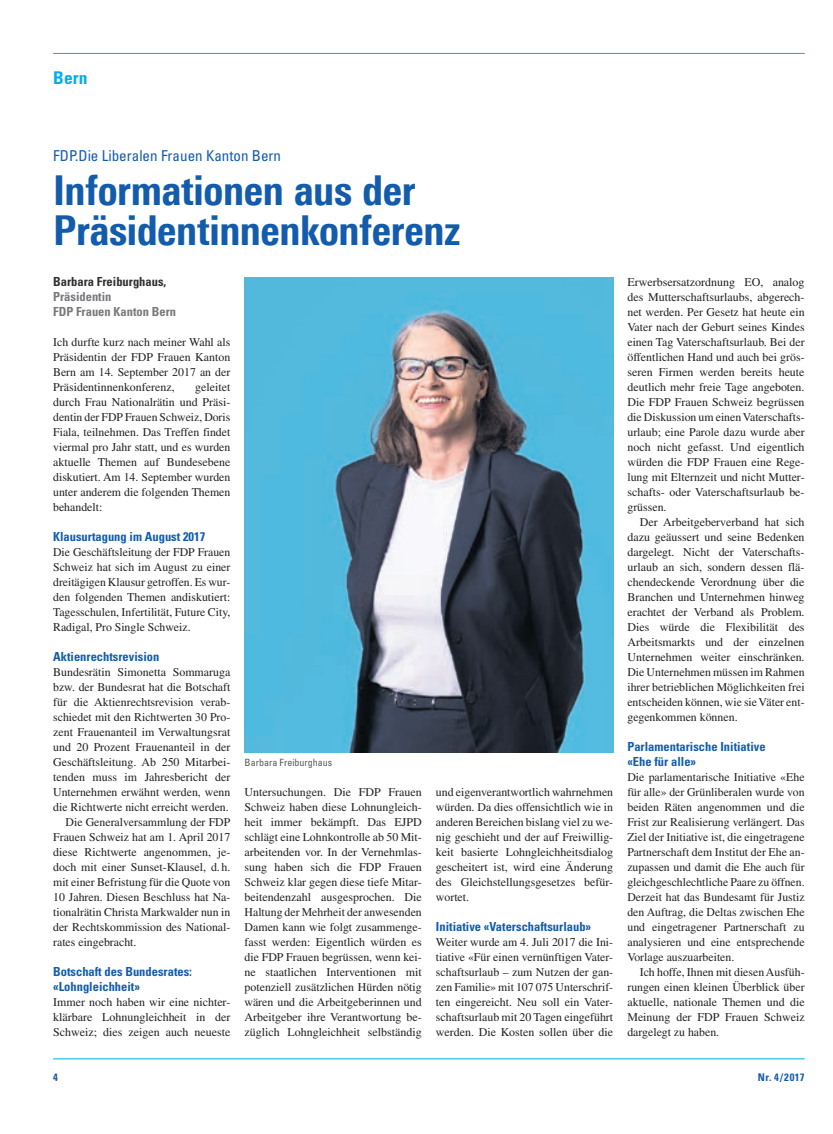
<style>
.page{position:relative;width:833px;height:1134px;background:#fff}
.page>*{position:absolute;margin:0;border:0;box-sizing:border-box;transform-origin:0 0}
.t1{font:800 41.25px/40px "Linotype Univers 720 Cn";letter-spacing:-.01em;color:#135cab}
.t2{font:700 condensed 17.5px "Univers LT Std";color:#00aeef}
.t3{font:condensed 15px "Univers LT Std";color:#135cab}
.t4{font:700 condensed 12.5px/15px "Univers LT Std";color:#135cab}
.t5{font:700 condensed 12.5px/15px "Univers LT Std";color:#76787b}
.t6{font:700 condensed 12.5px "Univers LT Std";color:#312f30}
.t7{font:11.88px/15px "Times LT Std";color:#231f20;text-align:justify}
.t8{font:700 condensed 10.62px "Univers LT Std";letter-spacing:.05em;color:#135cab}
.t9{font:condensed 10px "Univers LT Std";color:#57585a}
</style>
<div class="page">
<hr style="left:53px;top:53px;width:751px;height:1px;background:#00aeef">
<hr style="left:53px;top:1058px;width:751px;height:1px;background:#00aeef">
<img style="left:244px;top:277px;width:369px;height:475px">
<h2 class="t2" style="left:53px;top:67px;width:36px">Bern</h2>
<p class="t3" style="left:53px;top:147px;width:229px">FDP.Die Liberalen Frauen Kanton Bern</p>
<h1 class="t1" style="left:53px;top:170px;width:409px">Informationen aus der<br>Präsidentinnenkonferenz</h1>
<p class="t6" style="left:53px;top:273px;width:115px">Barbara Freiburghaus,</p>
<p class="t5" style="left:53px;top:289px;width:124px">Präsidentin<br>FDP Frauen Kanton Bern</p>
<p class="t7" style="left:53px;top:334px;width:179px">Ich durfte kurz nach meiner Wahl als Präsidentin der FDP Frauen Kanton Bern am 14. September 2017 an der Präsidentinnenkonferenz,</p>
<p class="t7" style="left:53px;top:379px;width:179px;text-indent:142px">geleitet durch Frau Nationalrätin und Präsi&shy;dentin der FDP Frauen Schweiz, Doris Fiala, teilnehmen. Das Treffen findet viermal pro Jahr statt, und es wurden aktuelle Themen auf Bundesebene diskutiert. Am 14. September wurden unter anderem die folgenden Themen behandelt:</p>
<p class="t4" style="left:53px;top:528px;width:154px">Klausurtagung im August 2017</p>
<p class="t7" style="left:53px;top:544px;width:179px">Die Geschäftsleitung der FDP Frauen Schweiz hat sich im August zu einer dreitägigen Klausur getroffen. Es wur&shy;den folgenden Themen andiskutiert:<br>Tagesschulen, Infertilität, Future City, Radigal, Pro Single Schweiz.</p>
<p class="t4" style="left:53px;top:648px;width:108px">Aktienrechtsrevision</p>
<p class="t7" style="left:53px;top:664px;width:179px">Bundesrätin Simonetta Sommaruga</p>
<p class="t7" style="left:53px;top:679px;width:179px">bzw. der Bundesrat hat die Botschaft</p>
<p class="t7" style="left:53px;top:694px;width:179px">für die Aktienrechtsrevision verab-</p>
<p class="t7" style="left:53px;top:709px;width:179px">schiedet mit den Richtwerten 30 Pro-</p>
<p class="t7" style="left:53px;top:724px;width:179px">zent Frauenanteil im Verwaltungsrat</p>
<p class="t7" style="left:53px;top:739px;width:179px">und 20 Prozent Frauenanteil in der</p>
<p class="t7" style="left:53px;top:754px;width:179px">Geschäftsleitung. Ab 250 Mitarbei-</p>
<p class="t7" style="left:53px;top:769px;width:179px">tenden muss im Jahresbericht der</p>
<p class="t7" style="left:53px;top:784px;width:179px">Unternehmen erwähnt werden, wenn</p>
<p class="t7" style="left:53px;top:799px;width:177px">die Richtwerte nicht erreicht werden.</p>
<p class="t7" style="left:66px;top:814px;width:166px">Die Generalversammlung der FDP</p>
<p class="t7" style="left:53px;top:829px;width:179px">Frauen Schweiz hat am 1. April 2017</p>
<p class="t7" style="left:53px;top:844px;width:179px">diese Richtwerte angenommen, je-</p>
<p class="t7" style="left:53px;top:859px;width:179px">doch mit einer Sunset-Klausel, d.h.</p>
<p class="t7" style="left:53px;top:874px;width:179px">mit einer Befristung für die Quote von</p>
<p class="t7" style="left:53px;top:889px;width:179px">10 Jahren. Diesen Beschluss hat Na-</p>
<p class="t7" style="left:53px;top:904px;width:179px">tionalrätin Christa Markwalder nun in</p>
<p class="t7" style="left:53px;top:919px;width:179px">der Rechtskommission des National-</p>
<p class="t7" style="left:53px;top:934px;width:85px">rates eingebracht.</p>
<p class="t4" style="left:53px;top:963px;width:140px">Botschaft des Bundesrates: «Lohngleichheit»</p>
<p class="t7" style="left:53px;top:994px;width:179px">Immer noch haben wir eine nichter&shy;klärbare Lohnungleichheit in der Schweiz; dies zeigen auch neueste</p>
<p class="t9" style="left:244px;top:756px;width:89px">Barbara Freiburghaus</p>
<p class="t7" style="left:244px;top:784px;width:179px">Untersuchungen. Die FDP Frauen Schweiz haben diese Lohnungleich&shy;heit immer bekämpft. Das EJPD schlägt eine Lohnkontrolle ab 50 Mit&shy;arbeitenden vor. In der Vernehmlas&shy;sung haben sich die FDP Frauen Schweiz klar gegen diese tiefe Mitar&shy;beitendenzahl ausgesprochen. Die Haltung der Mehrheit der anwesenden Damen kann wie folgt zusammenge&shy;fasst werden: Eigentlich würden es die FDP Frauen begrüssen, wenn kei&shy;ne staatlichen Interventionen mit potenziell zusätzlichen Hürden nötig wären und die Arbeitgeberinnen und Arbeitgeber ihre Verantwortung be&shy;züglich Lohngleichheit selbständig</p>
<p class="t7" style="left:436px;top:784px;width:179px">und eigenverantwortlich wahrnehmen würden. Da dies offensichtlich wie in anderen Bereichen bislang viel zu we&shy;nig geschieht und der auf Freiwillig&shy;keit basierte Lohngleichheitsdialog gescheitert ist, wird eine Änderung des Gleichstellungsgesetzes befür&shy;wortet.</p>
<p class="t4" style="left:436px;top:918px;width:157px">Initiative «Vaterschaftsurlaub»</p>
<p class="t7" style="left:436px;top:934px;width:179px">Weiter wurde am 4. Juli 2017 die Ini&shy;tiative «Für einen vernünftigen Vater&shy;schaftsurlaub – zum Nutzen der gan&shy;zen Familie» mit 107 075 Unterschrif&shy;ten eingereicht. Neu soll ein Vater&shy;schaftsurlaub mit 20 Tagen eingeführt werden. Die Kosten sollen über die</p>
<p class="t7" style="left:627px;top:274px;width:179px">Erwerbsersatzordnung EO, analog des Mutterschaftsurlaubs, abgerech&shy;net werden. Per Gesetz hat heute ein Vater nach der Geburt seines Kindes einen Tag Vaterschaftsurlaub. Bei der öffentlichen Hand und auch bei grös&shy;seren Firmen werden bereits heute deutlich mehr freie Tage angeboten.<br>Die FDP Frauen Schweiz begrüssen die Diskussion um einen Vaterschafts&shy;urlaub; eine Parole dazu wurde aber noch nicht gefasst. Und eigentlich würden die FDP Frauen eine Rege&shy;lung mit Elternzeit und nicht Mutter&shy;schafts- oder Vaterschaftsurlaub be&shy;grüssen.</p>
<p class="t7" style="left:627px;top:514px;width:179px;text-indent:12px">Der Arbeitgeberverband hat sich dazu geäussert und seine Bedenken dargelegt. Nicht der Vaterschafts&shy;urlaub an sich, sondern dessen flä&shy;chendeckende Verordnung über die Branchen und Unternehmen hinweg erachtet der Verband als Problem.<br>Dies würde die Flexibilität des Arbeitsmarkts und der einzelnen Unternehmen weiter einschränken.<br>Die Unternehmen müssen im Rahmen ihrer betrieblichen Möglichkeiten frei entscheiden können, wie sie Väter ent&shy;gegenkommen können.</p>
<p class="t4" style="left:627px;top:738px;width:140px">Parlamentarische Initiative «Ehe für alle»</p>
<p class="t7" style="left:627px;top:769px;width:179px">Die parlamentarische Initiative «Ehe für alle» der Grünliberalen wurde von beiden Räten angenommen und die Frist zur Realisierung verlängert. Das Ziel der Initiative ist, die eingetragene Partnerschaft dem Institut der Ehe an&shy;zupassen und damit die Ehe auch für gleichgeschlechtliche Paare zu öffnen.<br>Derzeit hat das Bundesamt für Justiz den Auftrag, die Deltas zwischen Ehe und eingetragener Partnerschaft zu analysieren und eine entsprechende Vorlage auszuarbeiten.</p>
<p class="t7" style="left:627px;top:964px;width:179px;text-indent:12px">Ich hoffe, Ihnen mit diesen Ausfüh&shy;rungen einen kleinen Überblick über aktuelle, nationale Themen und die Meinung der FDP Frauen Schweiz dargelegt zu haben.</p>
<p class="t8" style="left:53px;top:1070px;width:6px">4</p>
<p class="t8" style="left:758px;top:1070px;width:48px">Nr. 4/2017</p>
</div>
